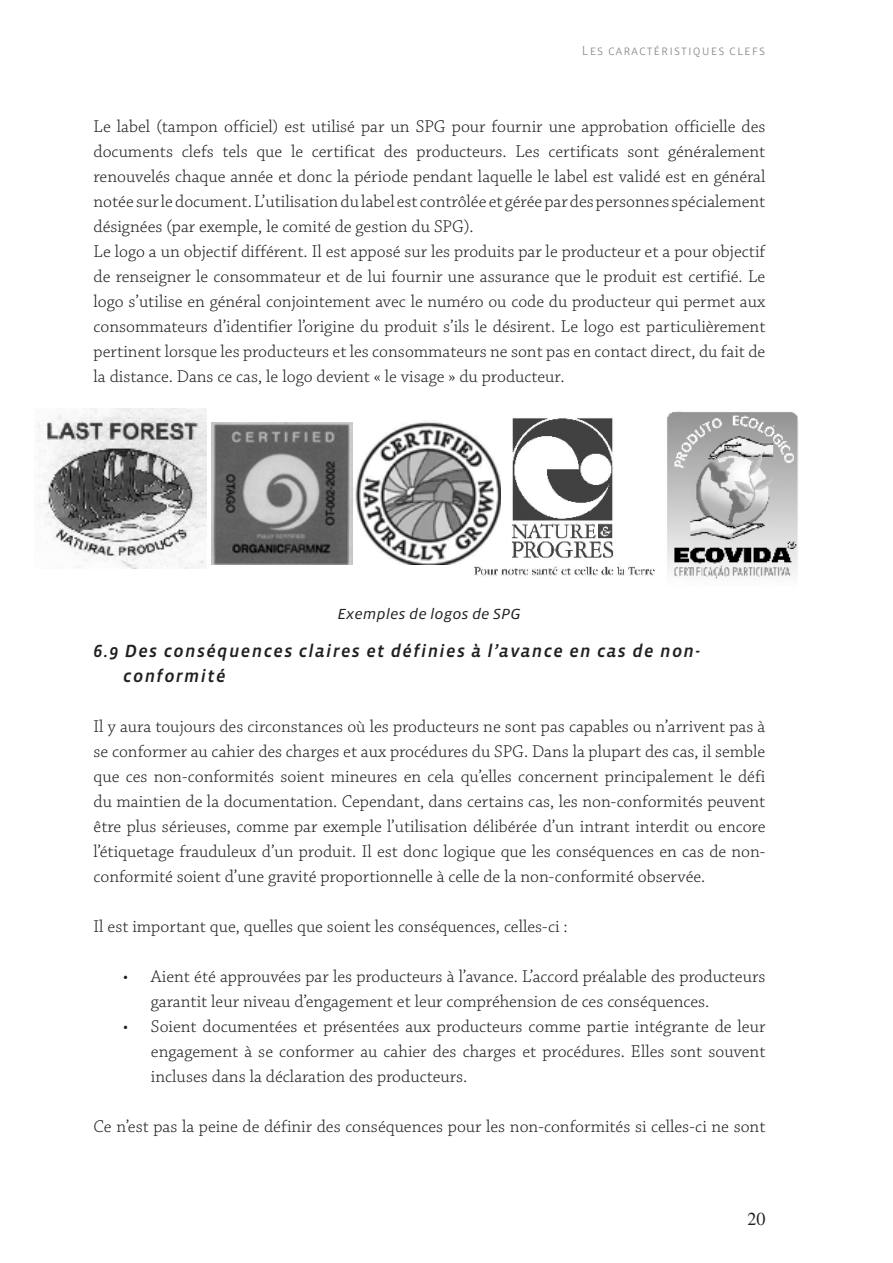
<style>
.page{position:relative;width:893px;height:1263px;background:#fff}
.page>*{position:absolute;margin:0;border:0;box-sizing:border-box;transform-origin:0 0}
.t1{font:300 18px/25px "Chaparral Pro";color:#231f20}
.t2{font:italic 500 18px/25px "Vista Sans OT";letter-spacing:.075em;color:#231f20}
.t3{font:18px "Times";color:#231f20}
.t4{font:italic 15px "Vista Sans OT";color:#231f20;scale:1.08 1}
.t5{font:300 13.5px "Vista Sans OT";letter-spacing:.075em;color:#808285}
</style>
<div class="page">
<img style="left:37px;top:408px;width:170px;height:160px">
<img style="left:212px;top:423px;width:140px;height:142px">
<img style="left:474px;top:418px;width:181px;height:158px">
<img style="left:353px;top:421px;width:147px;height:144px">
<img style="left:667px;top:411px;width:132px;height:168px">
<p class="t5" style="left:582px;top:44px;width:185px">Les caractéristiques clefs</p>
<p class="t1" style="left:94px;top:114px;width:673px">Le label (tampon officiel) est utilisé par un SPG pour fournir une approbation officielle des documents clefs tels que le certificat des producteurs. Les certificats sont généralement renouvelés chaque année et donc la période pendant laquelle le label est validé est en général notée sur le document. L’utilisation du label est contrôlée et gérée par des personnes spécialement désignées (par exemple, le comité de gestion du SPG).<br>Le logo a un objectif différent. Il est apposé sur les produits par le producteur et a pour objectif de renseigner le consommateur et de lui fournir une assurance que le produit est certifié. Le logo s’utilise en général conjointement avec le numéro ou code du producteur qui permet aux consommateurs d’identifier l’origine du produit s’ils le désirent. Le logo est particulièrement pertinent lorsque les producteurs et les consommateurs ne sont pas en contact direct, du fait de la distance. Dans ce cas, le logo devient « le visage » du producteur.</p>
<p class="t4" style="left:337px;top:606px;width:171px">Exemples de logos de SPG</p>
<p class="t2" style="left:123px;top:638px;width:578px;text-indent:-30px">6.9 Des conséquences claires et définies à l’avance en cas de non&shy;conformité</p>
<p class="t1" style="left:94px;top:714px;width:673px;text-align:justify">Il y aura toujours des circonstances où les producteurs ne sont pas capables ou n’arrivent pas à se conformer au cahier des charges et aux procédures du SPG. Dans la plupart des cas, il semble que ces non-conformités soient mineures en cela qu’elles concernent principalement le défi du maintien de la documentation. Cependant, dans certains cas, les non-conformités peuvent être plus sérieuses, comme par exemple l’utilisation délibérée d’un intrant interdit ou encore l’étiquetage frauduleux d’un produit. Il est donc logique que les conséquences en cas de non&shy;conformité soient d’une gravité proportionnelle à celle de la non-conformité observée.</p>
<p class="t1" style="left:94px;top:914px;width:476px">Il est important que, quelles que soient les conséquences, celles-ci :</p>
<p class="t1" style="left:151px;top:964px;width:616px;text-indent:-28px">• Aient été approuvées par les producteurs à l’avance. L’accord préalable des producteurs garantit leur niveau d’engagement et leur compréhension de ces conséquences.</p>
<p class="t1" style="left:151px;top:1014px;width:616px;text-align:justify;text-indent:-28px">• Soient documentées et présentées aux producteurs comme partie intégrante de leur engagement à se conformer au cahier des charges et procédures. Elles sont souvent incluses dans la déclaration des producteurs.</p>
<p class="t1" style="left:94px;top:1114px;width:673px">Ce n’est pas la peine de définir des conséquences pour les non-conformités si celles-ci ne sont</p>
<p class="t3" style="left:747px;top:1208px;width:19px">20</p>
</div>
